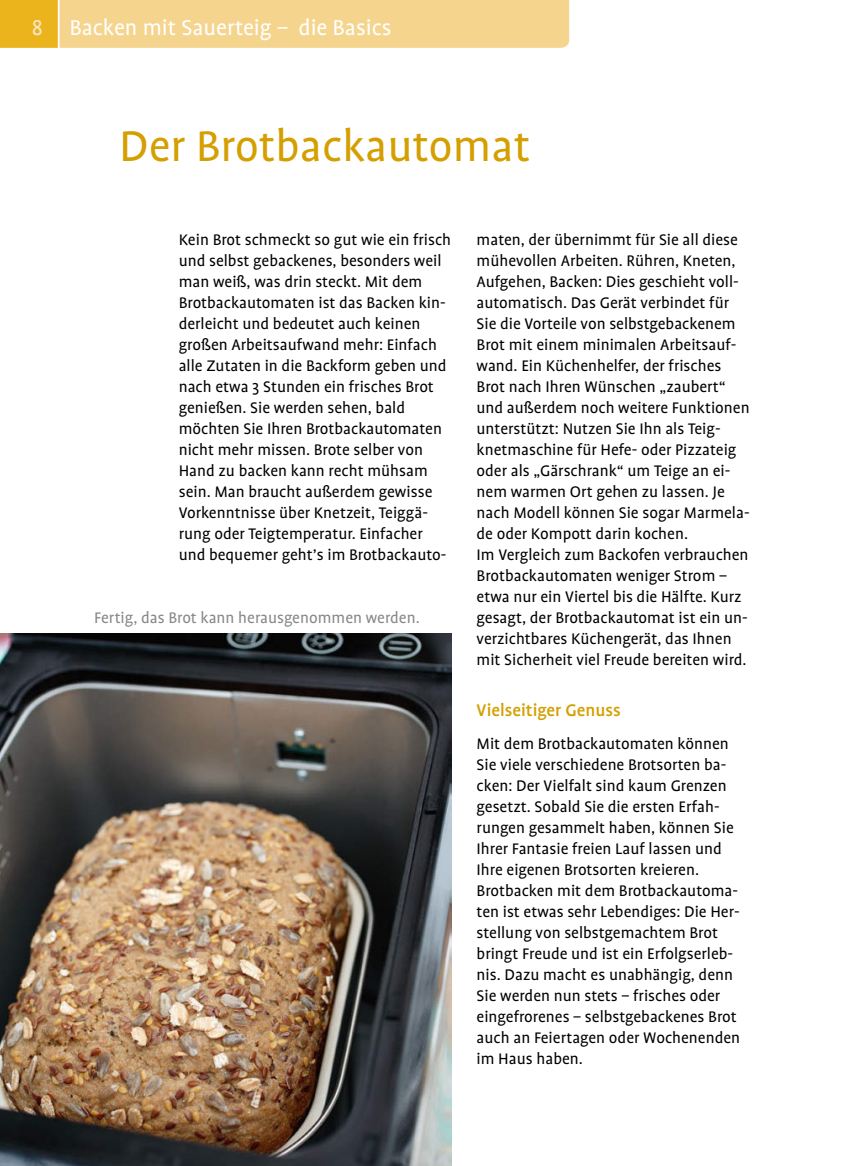
<style>
.page{position:relative;width:844px;height:1166px;background:#fff}
.page>*{position:absolute;margin:0;border:0;box-sizing:border-box;transform-origin:0 0}
.t1{font:49px "UV Profile";color:#d49f00}
.t2{font:24.5px "UV Profile";color:#fff}
.t3{font:500 19.25px "UV Profile";color:#d49f00}
.t4{font:17.5px/21px "UV Profile";color:#000}
.t5{font:17.5px "UV Profile";color:#878786}
.s1{font-family:"UV Profile SC";color:#f8ead0}
</style>
<div class="page">
<img style="left:0;top:633px;width:451px;height:533px">
<svg style="left:0;top:0;width:570px;height:48px;background:#f3d082"></svg>
<h2 class="t2" style="left:31px;top:15px;width:361px"><span class="s1">8</span> Backen mit Sauerteig – die Basics</h2>
<h1 class="t1" style="left:119px;top:121px;width:413px">Der Brotbackautomat</h1>
<p class="t4" style="left:179px;top:229px;width:274px">Kein Brot schmeckt so gut wie ein frisch und selbst gebackenes, besonders weil man weiß, was drin steckt. Mit dem Brotbackautomaten ist das Backen kin&shy;derleicht und bedeutet auch keinen großen Arbeitsaufwand mehr: Einfach alle Zutaten in die Backform geben und nach etwa 3 Stunden ein frisches Brot genießen. Sie werden sehen, bald möchten Sie Ihren Brotbackautomaten nicht mehr missen. Brote selber von Hand zu backen kann recht mühsam sein. Man braucht außerdem gewisse Vorkenntnisse über Knetzeit, Teiggä&shy;rung oder Teigtemperatur. Einfacher und bequemer geht’s im Brotbackauto-</p>
<p class="t4" style="left:476px;top:229px;width:274px">maten, der übernimmt für Sie all diese mühevollen Arbeiten. Rühren, Kneten, Aufgehen, Backen: Dies geschieht voll&shy;automatisch. Das Gerät verbindet für Sie die Vorteile von selbstgebackenem Brot mit einem minimalen Arbeitsauf&shy;wand. Ein Küchenhelfer, der frisches Brot nach Ihren Wünschen „zaubert“ und außerdem noch weitere Funktionen unterstützt: Nutzen Sie Ihn als Teig&shy;knetmaschine für Hefe- oder Pizzateig oder als „Gärschrank“ um Teige an ei&shy;nem warmen Ort gehen zu lassen. Je nach Modell können Sie sogar Marmela&shy;de oder Kompott darin kochen.<br>Im Vergleich zum Backofen verbrauchen Brotbackautomaten weniger Strom – etwa nur ein Viertel bis die Hälfte. Kurz gesagt, der Brotbackautomat ist ein un&shy;verzichtbares Küchengerät, das Ihnen mit Sicherheit viel Freude bereiten wird.</p>
<p class="t3" style="left:476px;top:700px;width:146px">Vielseitiger Genuss</p>
<p class="t4" style="left:476px;top:733px;width:265px">Mit dem Brotbackautomaten können Sie viele verschiedene Brotsorten ba&shy;cken: Der Vielfalt sind kaum Grenzen gesetzt. Sobald Sie die ersten Erfah&shy;rungen gesammelt haben, können Sie Ihrer Fantasie freien Lauf lassen und Ihre eigenen Brotsorten kreieren.<br>Brotbacken mit dem Brotbackautoma&shy;ten ist etwas sehr Lebendiges: Die Her&shy;stellung von selbstgemachtem Brot bringt Freude und ist ein Erfolgserleb&shy;nis. Dazu macht es unabhängig, denn Sie werden nun stets – frisches oder eingefrorenes – selbstgebackenes Brot auch an Feiertagen oder Wochenenden im Haus haben.</p>
<p class="t5" style="left:94px;top:609px;width:327px">Fertig, das Brot kann herausgenommen werden.</p>
</div>
